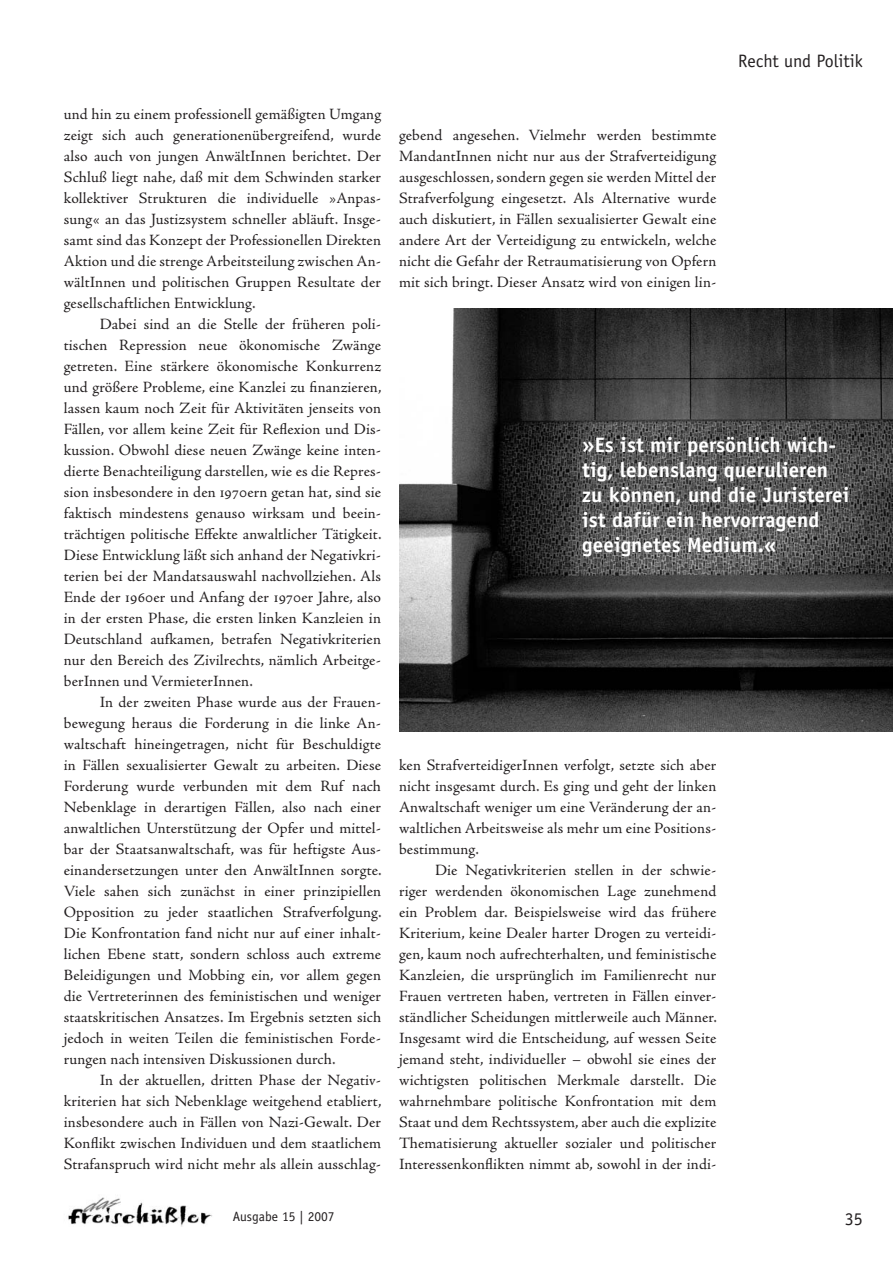
<style>
.page{position:relative;width:893px;height:1263px;background:#fff}
.page>*{position:absolute;margin:0;border:0;box-sizing:border-box;transform-origin:0 0}
.t1{font:700 21px/25.2px "Officina Sans";letter-spacing:.005em;color:#fff}
.t2{font:18px "Officina Sans";color:#231f20}
.t3{font:15.75px/21px "Adobe Jenson Pro";letter-spacing:.01em;color:#231f20;text-align:justify}
.t4{font:13.5px "Officina Sans";color:#231f20}
</style>
<div class="page">
<img style="left:68px;top:1197px;width:144px;height:29px">
<img style="left:399px;top:308px;width:494px;height:423px">
<p class="t3" style="left:64px;top:104px;width:319px">und hin zu einem professionell gemäßigten Umgang zeigt sich auch generationenübergreifend, wurde also auch von jungen AnwältInnen berichtet. Der Schluß liegt nahe, daß mit dem Schwinden starker kollektiver Strukturen die individuelle »Anpas&shy;sung« an das Justizsystem schneller abläuft. Insge&shy;samt sind das Konzept der Professionellen Direkten Aktion und die strenge Arbeitsteilung zwischen An&shy;wältInnen und politischen Gruppen Resultate der gesellschaftlichen Entwicklung.</p>
<p class="t3" style="left:64px;top:314px;width:319px;text-indent:36px">Dabei sind an die Stelle der früheren poli&shy;tischen Repression neue ökonomische Zwänge getreten. Eine stärkere ökonomische Konkurrenz und größere Probleme, eine Kanzlei zu finanzieren, lassen kaum noch Zeit für Aktivitäten jenseits von Fällen, vor allem keine Zeit für Reflexion und Dis&shy;kussion. Obwohl diese neuen Zwänge keine inten&shy;dierte Benachteiligung darstellen, wie es die Repres&shy;sion insbesondere in den 1970ern getan hat, sind sie faktisch mindestens genauso wirksam und beein&shy;trächtigen politische Effekte anwaltlicher Tätigkeit.<br>Diese Entwicklung läßt sich anhand der Negativkri&shy;terien bei der Mandatsauswahl nachvollziehen. Als Ende der 1960er und Anfang der 1970er Jahre, also in der ersten Phase, die ersten linken Kanzleien in Deutschland aufkamen, betrafen Negativkriterien nur den Bereich des Zivilrechts, nämlich Arbeitge&shy;berInnen und VermieterInnen.</p>
<p class="t3" style="left:64px;top:692px;width:319px;text-indent:36px">In der zweiten Phase wurde aus der Frauen&shy;bewegung heraus die Forderung in die linke An&shy;waltschaft hineingetragen, nicht für Beschuldigte in Fällen sexualisierter Gewalt zu arbeiten. Diese Forderung wurde verbunden mit dem Ruf nach Nebenklage in derartigen Fällen, also nach einer anwaltlichen Unterstützung der Opfer und mittel&shy;bar der Staatsanwaltschaft, was für heftigste Aus&shy;einandersetzungen unter den AnwältInnen sorgte.<br>Viele sahen sich zunächst in einer prinzipiellen Opposition zu jeder staatlichen Strafverfolgung.<br>Die Konfrontation fand nicht nur auf einer inhalt&shy;lichen Ebene statt, sondern schloss auch extreme Beleidigungen und Mobbing ein, vor allem gegen die Vertreterinnen des feministischen und weniger staatskritischen Ansatzes. Im Ergebnis setzten sich jedoch in weiten Teilen die feministischen Forde&shy;rungen nach intensiven Diskussionen durch.</p>
<p class="t3" style="left:64px;top:1070px;width:319px;text-indent:36px">In der aktuellen, dritten Phase der Negativ&shy;kriterien hat sich Nebenklage weitgehend etabliert, insbesondere auch in Fällen von Nazi-Gewalt. Der Konflikt zwischen Individuen und dem staatlichem Strafanspruch wird nicht mehr als allein ausschlag-</p>
<p class="t2" style="left:738px;top:50px;width:126px">Recht und Politik</p>
<p class="t3" style="left:399px;top:125px;width:319px">gebend angesehen. Vielmehr werden bestimmte MandantInnen nicht nur aus der Strafverteidigung ausgeschlossen, sondern gegen sie werden Mittel der Strafverfolgung eingesetzt. Als Alternative wurde auch diskutiert, in Fällen sexualisierter Gewalt eine andere Art der Verteidigung zu entwickeln, welche nicht die Gefahr der Retraumatisierung von Opfern mit sich bringt. Dieser Ansatz wird von einigen lin-</p>
<h1 class="t1" style="left:582px;top:432px;width:269px">»Es ist mir persönlich wich&shy;tig, lebenslang querulieren zu können, und die Juristerei ist dafür ein hervorragend geeignetes Medium.«</h1>
<p class="t3" style="left:399px;top:755px;width:319px">ken StrafverteidigerInnen verfolgt, setzte sich aber nicht insgesamt durch. Es ging und geht der linken Anwaltschaft weniger um eine Veränderung der an&shy;waltlichen Arbeitsweise als mehr um eine Positions&shy;bestimmung.</p>
<p class="t3" style="left:399px;top:860px;width:319px;text-indent:36px">Die Negativkriterien stellen in der schwie&shy;riger werdenden ökonomischen Lage zunehmend ein Problem dar. Beispielsweise wird das frühere Kriterium, keine Dealer harter Drogen zu verteidi&shy;gen, kaum noch aufrechterhalten, und feministische Kanzleien, die ursprünglich im Familienrecht nur Frauen vertreten haben, vertreten in Fällen einver&shy;ständlicher Scheidungen mittlerweile auch Männer.<br>Insgesamt wird die Entscheidung, auf wessen Seite jemand steht, individueller – obwohl sie eines der wichtigsten politischen Merkmale darstellt. Die wahrnehmbare politische Konfrontation mit dem Staat und dem Rechtssystem, aber auch die explizite Thematisierung aktueller sozialer und politischer Interessenkonflikten nimmt ab, sowohl in der indi-</p>
<p class="t4" style="left:233px;top:1209px;width:103px">Ausgabe 15 | 2007</p>
<p class="t2" style="left:845px;top:1208px;width:19px">35</p>
</div>
